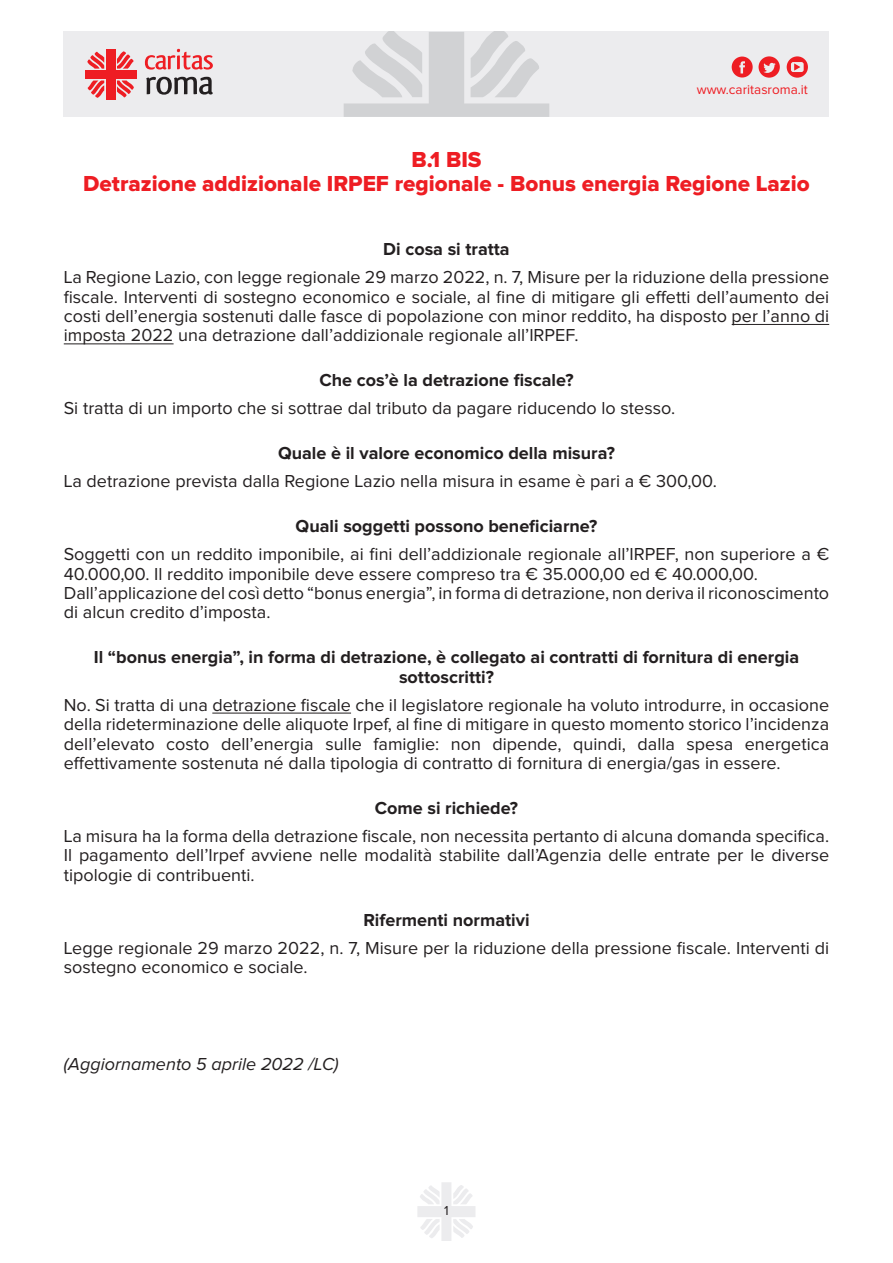
<style>
.page{position:relative;width:893px;height:1263px;background:#fff}
.page>*{position:absolute;margin:0;border:0;box-sizing:border-box;transform-origin:0 0}
.t1{font:22.5px/24.3px "Proxima Nova Extrabld";color:#ee1d23;text-align:center}
.t2{font:18px/19.4px "Proxima Nova";color:#231f20;text-align:justify}
.t3{font:700 18px/19.4px "Proxima Nova";color:#231f20;text-align:center}
.t4{font:italic 18px "Proxima Nova";color:#231f20}
.t5{font:13.5px "Proxima Nova";color:#ee1d23}
.t6{font:13.5px "Proxima Nova";color:#231f20}
</style>
<div class="page">
<svg style="left:417px;top:1182px;width:58px;height:59px"></svg>
<div style="left:64px;top:32px;width:765px;height:85px;background:#ececee"></div>
<svg style="left:344px;top:32px;width:205px;height:85px"></svg>
<div style="left:106px;top:49px;width:9px;height:51px;background:#ee1d23"></div>
<div style="left:85px;top:70px;width:51px;height:9px;background:#ee1d23"></div>
<svg style="left:87px;top:51px;width:17px;height:18px"></svg>
<svg style="left:117px;top:81px;width:17px;height:17px"></svg>
<svg style="left:117px;top:51px;width:17px;height:18px"></svg>
<svg style="left:87px;top:81px;width:17px;height:17px"></svg>
<svg style="left:145px;top:49px;width:68px;height:21px"></svg>
<svg style="left:146px;top:77px;width:67px;height:18px"></svg>
<svg style="left:732px;top:56px;width:48px;height:22px"></svg>
<svg style="left:787px;top:56px;width:21px;height:22px"></svg>
<hr style="left:732px;top:324px;width:97px;height:1px;background:#231f20">
<hr style="left:64px;top:344px;width:110px;height:1px;background:#231f20">
<hr style="left:212px;top:713px;width:139px;height:1px;background:#231f20">
<p class="t5" style="left:697px;top:84px;width:113px">www.caritasroma.it</p>
<p class="t1" style="left:83px;top:148px;width:728px">B.1 BIS<br>Detrazione addizionale IRPEF regionale - Bonus energia Regione Lazio</p>
<p class="t3" style="left:383px;top:240px;width:128px">Di cosa si tratta</p>
<p class="t2" style="left:64px;top:268px;width:767px">La Regione Lazio, con legge regionale 29 marzo 2022, n. 7, Misure per la riduzione della pressione fiscale. Interventi di sostegno economico e sociale, al fine di mitigare gli effetti dell’aumento dei costi dell’energia sostenuti dalle fasce di popolazione con minor reddito, ha disposto per l’anno di imposta 2022 una detrazione dall’addizionale regionale all’IRPEF.</p>
<p class="t3" style="left:319px;top:371px;width:256px">Che cos’è la detrazione fiscale?</p>
<p class="t2" style="left:64px;top:399px;width:613px">Si tratta di un importo che si sottrae dal tributo da pagare riducendo lo stesso.</p>
<p class="t3" style="left:278px;top:444px;width:338px">Quale è il valore economico della misura?</p>
<p class="t2" style="left:64px;top:472px;width:654px">La detrazione prevista dalla Regione Lazio nella misura in esame è pari a € 300,00.</p>
<p class="t3" style="left:296px;top:517px;width:303px">Quali soggetti possono beneficiarne?</p>
<p class="t2" style="left:64px;top:545px;width:767px;text-align:left">Soggetti con un reddito imponibile, ai fini dell’addizionale regionale all’IRPEF, non superiore a € 40.000,00. Il reddito imponibile deve essere compreso tra € 35.000,00 ed € 40.000,00.<br>Dall’applicazione del così detto “bonus energia”, in forma di detrazione, non deriva il riconoscimento di alcun credito d’imposta.</p>
<p class="t3" style="left:94px;top:648px;width:707px">Il “bonus energia”, in forma di detrazione, è collegato ai contratti di fornitura di energia sottoscritti?</p>
<p class="t2" style="left:64px;top:696px;width:767px">No. Si tratta di una detrazione fiscale che il legislatore regionale ha voluto introdurre, in occasione della rideterminazione delle aliquote Irpef, al fine di mitigare in questo momento storico l’incidenza dell’elevato costo dell’energia sulle famiglie: non dipende, quindi, dalla spesa energetica effettivamente sostenuta né dalla tipologia di contratto di fornitura di energia/gas in essere.</p>
<p class="t3" style="left:375px;top:799px;width:145px">Come si richiede?</p>
<p class="t2" style="left:64px;top:827px;width:767px">La misura ha la forma della detrazione fiscale, non necessita pertanto di alcuna domanda specifica.<br>Il pagamento dell’Irpef avviene nelle modalità stabilite dall’Agenzia delle entrate per le diverse tipologie di contribuenti.</p>
<p class="t3" style="left:363px;top:911px;width:168px">Rifermenti normativi</p>
<p class="t2" style="left:64px;top:939px;width:767px">Legge regionale 29 marzo 2022, n. 7, Misure per la riduzione della pressione fiscale. Interventi di sostegno economico e sociale.</p>
<p class="t4" style="left:64px;top:1056px;width:276px">(Aggiornamento 5 aprile 2022 /LC)</p>
<p class="t6" style="left:444px;top:1204px;width:6px">1</p>
</div>
